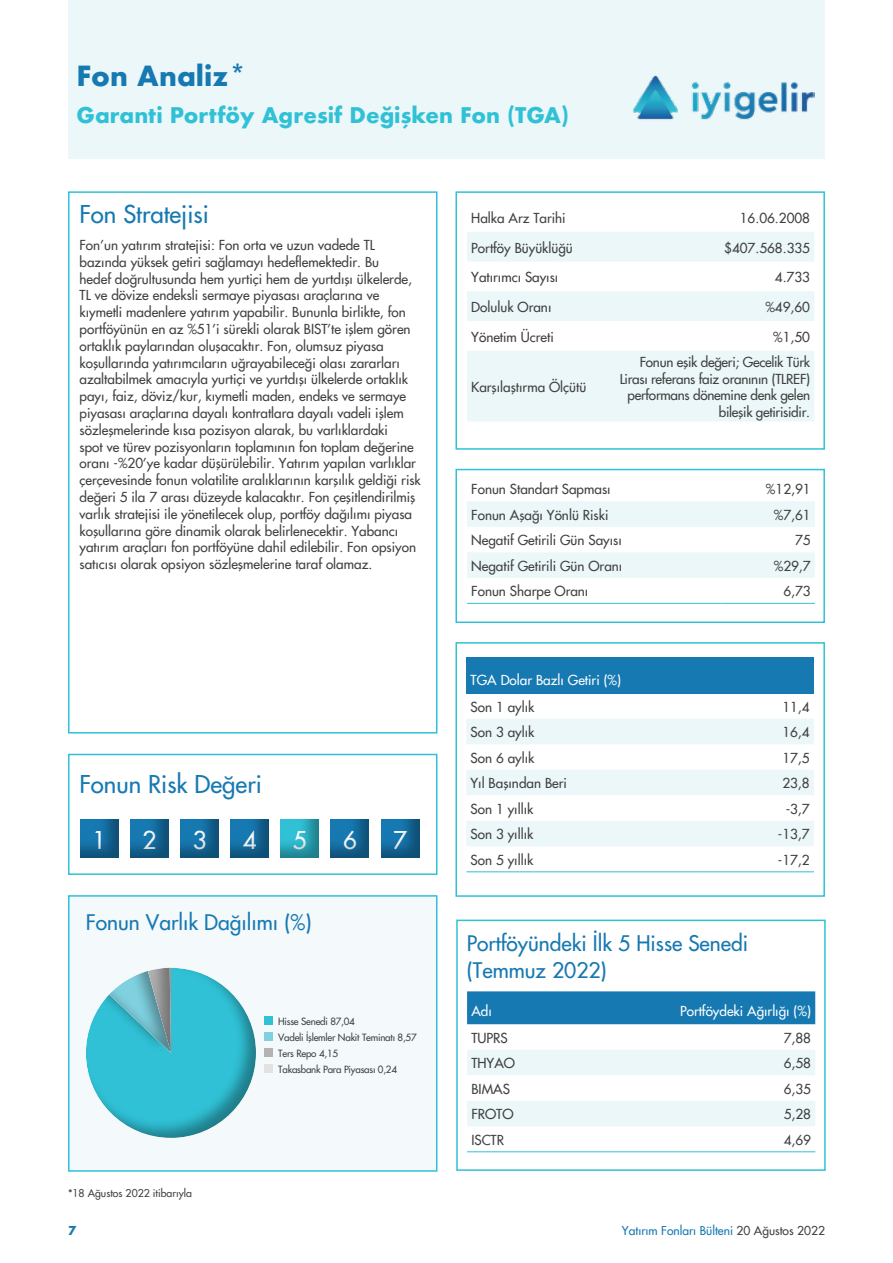
<style>
.page{position:relative;width:893px;height:1263px;background:#fff}
.page>*{position:absolute;margin:0;border:0;box-sizing:border-box;transform-origin:0 0}
.t1{font:700 27px "Futura";color:#1779b2}
.t2{font:24px "Futura";color:#1779b2}
.t3{font:24px "Futura";color:#fff}
.t4{font:21px/27px "Futura";color:#1779b2}
.t5{font:700 21px "Futura";color:#30c1d6}
.t6{font:13.5px/16.8px "Futura";color:#414042}
.t7{font:13.5px/16.8px "Futura";letter-spacing:-.02em;color:#414042;text-align:right}
.t8{font:13.5px "Futura";color:#fff}
.t9{font:12px "Futura";color:#1779b2}
.t10{font:700 12px "Futura";color:#1779b2}
.t11{font:10.5px "Futura";color:#414042}
.t12{font:9.75px/15.9px "Futura";letter-spacing:-.02em;color:#414042}
.s1{color:#414042}
</style>
<div class="page">
<div style="left:68px;top:0;width:757px;height:158px;background:#ebf7f8"></div>
<img style="left:633px;top:75px;width:181px;height:45px">
<div style="left:68px;top:191px;width:369px;height:542px;background:#fff;border:2px solid #30c1d6"></div>
<div style="left:455px;top:469px;width:370px;height:154px;background:#fff;border:2px solid #30c1d6"></div>
<svg style="left:467px;top:501px;width:348px;height:77px"></svg>
<hr style="left:467px;top:603px;width:254px;height:1px;background:#30c1d6">
<hr style="left:721px;top:603px;width:94px;height:1px;background:#30c1d6">
<div style="left:455px;top:191px;width:370px;height:259px;background:#fff;border:2px solid #30c1d6"></div>
<svg style="left:467px;top:232px;width:347px;height:189px;fill:#ebf7f8"></svg>
<div style="left:456px;top:919px;width:370px;height:252px;background:#fff;border:2px solid #30c1d6"></div>
<div style="left:467px;top:991px;width:348px;height:33px;background:#1779b2"></div>
<svg style="left:467px;top:1050px;width:348px;height:76px"></svg>
<hr style="left:467px;top:1151px;width:206px;height:1px;background:#30c1d6">
<hr style="left:673px;top:1151px;width:142px;height:1px;background:#30c1d6">
<div style="left:455px;top:642px;width:370px;height:255px;background:#fff;border:2px solid #30c1d6"></div>
<div style="left:466px;top:657px;width:348px;height:36px;background:#1779b2"></div>
<svg style="left:466px;top:719px;width:348px;height:127px"></svg>
<hr style="left:466px;top:871px;width:235px;height:1px;background:#30c1d6">
<hr style="left:701px;top:871px;width:113px;height:1px;background:#30c1d6">
<div style="left:68px;top:895px;width:369px;height:277px;background:#f4fafb;border:2px solid #30c1d6"></div>
<div style="left:68px;top:754px;width:369px;height:121px;background:#fff;border:2px solid #30c1d6"></div>
<div style="left:79px;top:817px;width:57px;height:40px;background:#000;opacity:.35"></div>
<div style="left:129px;top:817px;width:57px;height:40px;background:#000;opacity:.35"></div>
<div style="left:179px;top:817px;width:57px;height:40px;background:#000;opacity:.35"></div>
<div style="left:229px;top:817px;width:57px;height:40px;background:#000;opacity:.35"></div>
<div style="left:279px;top:817px;width:57px;height:40px;background:#000;opacity:.35"></div>
<div style="left:329px;top:817px;width:57px;height:40px;background:#000;opacity:.35"></div>
<div style="left:379px;top:817px;width:57px;height:40px;background:#000;opacity:.35"></div>
<div style="left:265px;top:1016px;width:8px;height:9px;background:#30c1d6"></div>
<div style="left:265px;top:1032px;width:8px;height:8px;background:#7fd1e0"></div>
<div style="left:265px;top:1048px;width:8px;height:8px;background:#b3b3b3"></div>
<div style="left:265px;top:1064px;width:8px;height:8px;background:#e2e2e3"></div>
<svg style="left:86px;top:968px;width:170px;height:170px"></svg>
<hr style="left:168px;top:967px;width:3px;height:88px;background:#000;opacity:.35">
<h1 class="t1" style="left:77px;top:57px;width:172px">Fon Analiz*</h1>
<h3 class="t5" style="left:77px;top:99px;width:494px">Garanti Portföy Agresif Değişken Fon (TGA)</h3>
<h2 class="t2" style="left:80px;top:198px;width:131px">Fon Stratejisi</h2>
<p class="t6" style="left:80px;top:237px;width:343px">Fon’un yatırım stratejisi: Fon orta ve uzun vadede TL bazında yüksek getiri sağlamayı hedeflemektedir. Bu<br>hedef doğrultusunda hem yurtiçi hem de yurtdışı ülkelerde, TL ve dövize endeksli sermaye piyasası araçlarına ve kıymetli madenlere yatırım yapabilir. Bununla birlikte, fon portföyünün en az %51’i sürekli olarak BIST’te işlem gören ortaklık paylarından oluşacaktır. Fon, olumsuz piyasa koşullarında yatırımcıların uğrayabileceği olası zararları azaltabilmek amacıyla yurtiçi ve yurtdışı ülkelerde ortaklık payı, faiz, döviz/kur, kıymetli maden, endeks ve sermaye piyasası araçlarına dayalı kontratlara dayalı vadeli işlem sözleşmelerinde kısa pozisyon alarak, bu varlıklardaki<br>spot ve türev pozisyonların toplamının fon toplam değerine oranı -%20’ye kadar düşürülebilir. Yatırım yapılan varlıklar çerçevesinde fonun volatilite aralıklarının karşılık geldiği risk değeri 5 ila 7 arası düzeyde kalacaktır. Fon çeşitlendirilmiş varlık stratejisi ile yönetilecek olup, portföy dağılımı piyasa koşullarına göre dinamik olarak belirlenecektir. Yabancı yatırım araçları fon portföyüne dahil edilebilir. Fon opsiyon satıcısı olarak opsiyon sözleşmelerine taraf olamaz.</p>
<h2 class="t2" style="left:80px;top:768px;width:184px">Fonun Risk Değeri</h2>
<h2 class="t3" style="left:93px;top:824px;width:15px">1</h2>
<h2 class="t3" style="left:143px;top:824px;width:15px">2</h2>
<h2 class="t3" style="left:193px;top:824px;width:15px">3</h2>
<h2 class="t3" style="left:243px;top:824px;width:15px">4</h2>
<h2 class="t3" style="left:293px;top:824px;width:15px">5</h2>
<h2 class="t3" style="left:343px;top:824px;width:15px">6</h2>
<h2 class="t3" style="left:393px;top:824px;width:15px">7</h2>
<h3 class="t4" style="left:86px;top:909px;width:227px">Fonun Varlık Dağılımı (%)</h3>
<p class="t11" style="left:68px;top:1186px;width:126px">*18 Ağustos 2022 itibarıyla</p>
<p class="t12" style="left:278px;top:1013px;width:140px">Hisse Senedi 87,04<br>Vadeli İşlemler Nakit Teminatı 8,57<br>Ters Repo 4,15<br>Takasbank Para Piyasası 0,24</p>
<p class="t6" style="left:471px;top:209px;width:96px">Halka Arz Tarihi</p>
<p class="t6" style="left:740px;top:209px;width:72px">16.06.2008</p>
<p class="t6" style="left:471px;top:239px;width:103px">Portföy Büyüklüğü</p>
<p class="t6" style="left:724px;top:239px;width:87px">$407.568.335</p>
<p class="t6" style="left:471px;top:269px;width:89px">Yatırımcı Sayısı</p>
<p class="t6" style="left:775px;top:269px;width:37px">4.733</p>
<p class="t6" style="left:471px;top:299px;width:82px">Doluluk Oranı</p>
<p class="t6" style="left:765px;top:299px;width:46px">%49,60</p>
<p class="t6" style="left:471px;top:328px;width:84px">Yönetim Ücreti</p>
<p class="t6" style="left:773px;top:328px;width:38px">%1,50</p>
<p class="t6" style="left:471px;top:378px;width:117px">Karşılaştırma Ölçütü</p>
<p class="t7" style="left:620px;top:353px;width:192px">Fonun eşik değeri; Gecelik Türk<br>Lirası referans faiz oranının (TLREF) performans dönemine denk gelen bileşik getirisidir.</p>
<p class="t6" style="left:471px;top:481px;width:141px">Fonun Standart Sapması</p>
<p class="t6" style="left:766px;top:481px;width:46px">%12,91</p>
<p class="t6" style="left:471px;top:506px;width:139px">Fonun Aşağı Yönlü Riski</p>
<p class="t6" style="left:774px;top:506px;width:38px">%7,61</p>
<p class="t6" style="left:471px;top:532px;width:152px">Negatif Getirili Gün Sayısı</p>
<p class="t6" style="left:795px;top:532px;width:17px">75</p>
<p class="t6" style="left:471px;top:557px;width:153px">Negatif Getirili Gün Oranı</p>
<p class="t6" style="left:774px;top:557px;width:38px">%29,7</p>
<p class="t6" style="left:471px;top:583px;width:119px">Fonun Sharpe Oranı</p>
<p class="t6" style="left:783px;top:583px;width:29px">6,73</p>
<p class="t8" style="left:471px;top:671px;width:152px">TGA Dolar Bazlı Getiri (%)</p>
<p class="t6" style="left:471px;top:698px;width:65px">Son 1 aylık</p>
<p class="t6" style="left:782px;top:698px;width:29px">11,4</p>
<p class="t6" style="left:471px;top:724px;width:65px">Son 3 aylık</p>
<p class="t6" style="left:782px;top:724px;width:29px">16,4</p>
<p class="t6" style="left:471px;top:749px;width:65px">Son 6 aylık</p>
<p class="t6" style="left:782px;top:749px;width:29px">17,5</p>
<p class="t6" style="left:471px;top:775px;width:98px">Yıl Başından Beri</p>
<p class="t6" style="left:782px;top:775px;width:29px">23,8</p>
<p class="t6" style="left:471px;top:800px;width:64px">Son 1 yıllık</p>
<p class="t6" style="left:786px;top:800px;width:25px">-3,7</p>
<p class="t6" style="left:471px;top:826px;width:64px">Son 3 yıllık</p>
<p class="t6" style="left:778px;top:826px;width:33px">-13,7</p>
<p class="t6" style="left:471px;top:851px;width:64px">Son 5 yıllık</p>
<p class="t6" style="left:778px;top:851px;width:33px">-17,2</p>
<h3 class="t4" style="left:467px;top:930px;width:283px">Portföyündeki İlk 5 Hisse Senedi (Temmuz 2022)</h3>
<p class="t8" style="left:471px;top:1002px;width:22px">Adı</p>
<p class="t8" style="left:680px;top:1002px;width:132px">Portföydeki Ağırlığı (%)</p>
<p class="t6" style="left:471px;top:1029px;width:38px">TUPRS</p>
<p class="t6" style="left:784px;top:1029px;width:29px">7,88</p>
<p class="t6" style="left:471px;top:1055px;width:45px">THYAO</p>
<p class="t6" style="left:784px;top:1055px;width:29px">6,58</p>
<p class="t6" style="left:471px;top:1080px;width:40px">BIMAS</p>
<p class="t6" style="left:784px;top:1080px;width:29px">6,35</p>
<p class="t6" style="left:471px;top:1106px;width:44px">FROTO</p>
<p class="t6" style="left:784px;top:1106px;width:29px">5,28</p>
<p class="t6" style="left:471px;top:1131px;width:34px">ISCTR</p>
<p class="t6" style="left:784px;top:1131px;width:29px">4,69</p>
<p class="t10" style="left:68px;top:1222px;width:10px">7</p>
<p class="t9" style="left:622px;top:1223px;width:205px">Yatırım Fonları Bülteni <span class="s1">20 Ağustos 2022</span></p>
</div>
